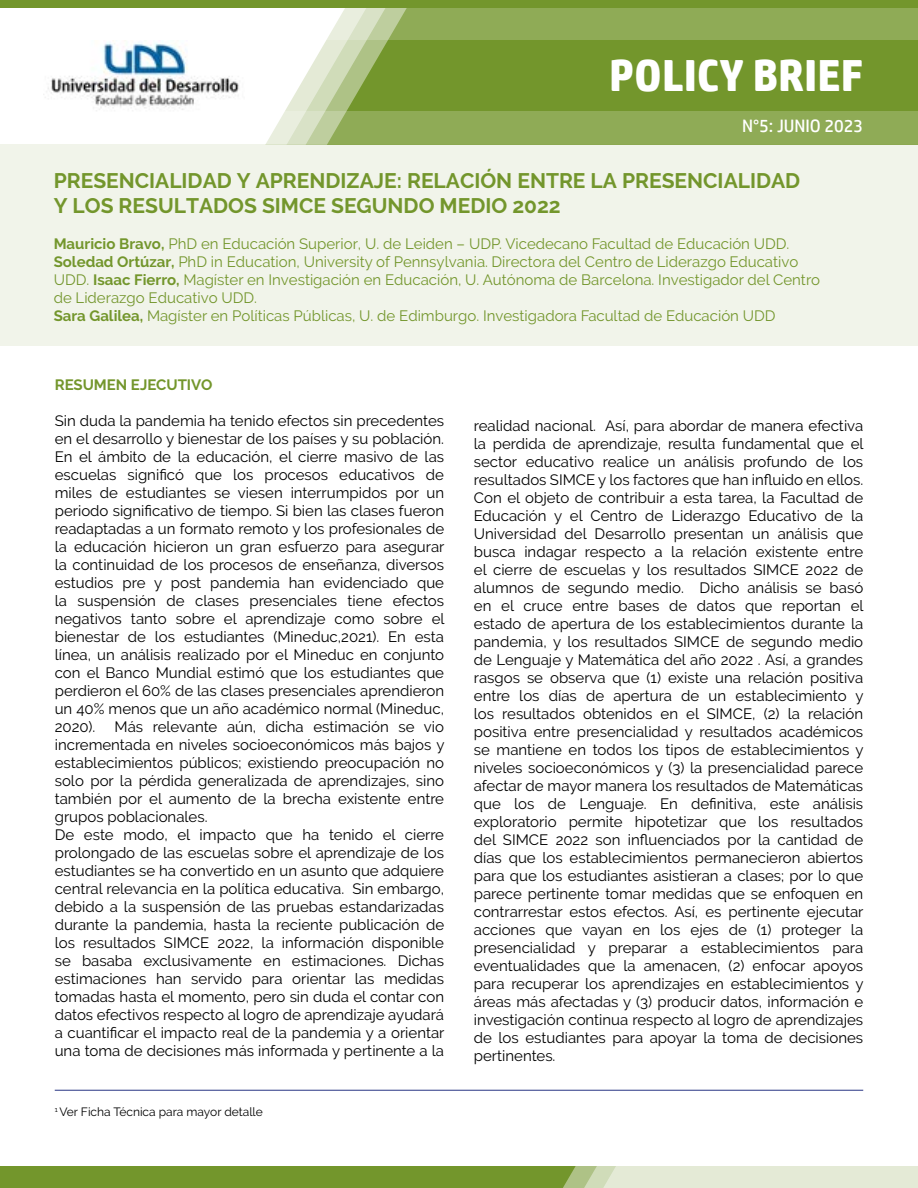
<style>
.page{position:relative;width:918px;height:1188px;background:#fff}
.page>*{position:absolute;margin:0;border:0;box-sizing:border-box;transform-origin:0 0}
.t1{font:700 45px "HP Simplified";color:#fff}
.t2{font:700 21px/25.2px "Raleway";color:#73962c}
.t3{font:18px "HP Simplified";color:#fff}
.t4{font:15px/18px "Raleway";color:#000;text-align:justify}
.t5{font:15px/18px "Raleway";color:#73962c}
.t6{font:700 15px "Raleway";color:#73962c}
.t7{font:12px "Raleway";color:#000}
.s1{font-weight:700}
</style>
<div class="page">
<div style="left:0;top:1166px;width:918px;height:22px;background:#73962c"></div>
<svg style="left:563px;top:1166px;width:355px;height:22px;background:#dde5cc"></svg>
<div style="left:0;top:0;width:918px;height:145px;background:#8fab56"></div>
<div style="left:0;top:40px;width:918px;height:71px;background:#73962c"></div>
<svg style="left:350px;top:8px;width:41px;height:97px"></svg>
<svg style="left:0;top:8px;width:350px;height:136px;background:#f6f8f2"></svg>
<hr style="left:55px;top:1090px;width:808px;height:1px;background:#283583">
<div style="left:0;top:0;width:918px;height:8px;background:#73962c"></div>
<div style="left:0;top:144px;width:918px;height:202px;background:#f1f4ea"></div>
<img style="left:44px;top:40px;width:200px;height:73px">
<h1 class="t1" style="left:609px;top:49px;width:256px">POLICY BRIEF</h1>
<p class="t3" style="left:742px;top:116px;width:123px">N°5: JUNIO 2023</p>
<h2 class="t2" style="left:54px;top:168px;width:748px">PRESENCIALIDAD Y APRENDIZAJE: RELACIÓN ENTRE LA PRESENCIALIDAD<br>Y LOS RESULTADOS SIMCE SEGUNDO MEDIO 2022</h2>
<p class="t5" style="left:54px;top:235px;width:768px"><span class="s1">Mauricio Bravo,</span> PhD en Educación Superior, U. de Leiden – UDP. Vicedecano Facultad de Educación UDD.<br><span class="s1">Soledad Ortúzar,</span> PhD in Education, University of Pennsylvania. Directora del Centro de Liderazgo Educativo UDD. <span class="s1">Isaac Fierro,</span> Magíster en Investigación en Educación, U. Autónoma de Barcelona. Investigador del Centro de Liderazgo Educativo UDD.<br><span class="s1">Sara Galilea,</span> Magíster en Políticas Públicas, U. de Edimburgo. Investigadora Facultad de Educación UDD</p>
<p class="t6" style="left:55px;top:376px;width:159px">RESUMEN EJECUTIVO</p>
<p class="t4" style="left:55px;top:411px;width:391px">Sin duda la pandemia ha tenido efectos sin precedentes en el desarrollo y bienestar de los países y su población.<br>En el ámbito de la educación, el cierre masivo de las escuelas significó que los procesos educativos de miles de estudiantes se viesen interrumpidos por un periodo significativo de tiempo. Si bien las clases fueron readaptadas a un formato remoto y los profesionales de la educación hicieron un gran esfuerzo para asegurar la continuidad de los procesos de enseñanza, diversos estudios pre y post pandemia han evidenciado que la suspensión de clases presenciales tiene efectos negativos tanto sobre el aprendizaje como sobre el bienestar de los estudiantes (Mineduc,2021). En esta línea, un análisis realizado por el Mineduc en conjunto con el Banco Mundial estimó que los estudiantes que perdieron el 60% de las clases presenciales aprendieron un 40% menos que un año académico normal (Mineduc, 2020).</p>
<p class="t4" style="left:55px;top:717px;width:391px;text-align:left;text-indent:60px">Más relevante aún, dicha estimación se vio incrementada en niveles socioeconómicos más bajos y establecimientos públicos; existiendo preocupación no solo por la pérdida generalizada de aprendizajes, sino también por el aumento de la brecha existente entre grupos poblacionales.<br>De este modo, el impacto que ha tenido el cierre prolongado de las escuelas sobre el aprendizaje de los estudiantes se ha convertido en un asunto que adquiere central relevancia en la política educativa. Sin embargo, debido a la suspensión de las pruebas estandarizadas durante la pandemia, hasta la reciente publicación de los resultados SIMCE 2022, la información disponible se basaba exclusivamente en estimaciones. Dichas estimaciones han servido para orientar las medidas tomadas hasta el momento, pero sin duda el contar con datos efectivos respecto al logro de aprendizaje ayudará a cuantificar el impacto real de la pandemia y a orientar una toma de decisiones más informada y pertinente a la</p>
<p class="t7" style="left:55px;top:1105px;width:210px"><sup>1</sup> Ver Ficha Técnica para mayor detalle</p>
<p class="t4" style="left:474px;top:416px;width:391px">realidad nacional. Así, para abordar de manera efectiva la perdida de aprendizaje, resulta fundamental que el sector educativo realice un análisis profundo de los resultados SIMCE y los factores que han influido en ellos.<br>Con el objeto de contribuir a esta tarea, la Facultad de Educación y el Centro de Liderazgo Educativo de la Universidad del Desarrollo presentan un análisis que busca indagar respecto a la relación existente entre el cierre de escuelas y los resultados SIMCE 2022 de alumnos de segundo medio. Dicho análisis se basó en el cruce entre bases de datos que reportan el estado de apertura de los establecimientos durante la pandemia, y los resultados SIMCE de segundo medio de Lenguaje y Matemática del año 2022 . Así, a grandes rasgos se observa que (1) existe una relación positiva entre los días de apertura de un establecimiento y los resultados obtenidos en el SIMCE, (2) la relación positiva entre presencialidad y resultados académicos se mantiene en todos los tipos de establecimientos y niveles socioeconómicos y (3) la presencialidad parece afectar de mayor manera los resultados de Matemáticas que los de Lenguaje. En definitiva, este análisis exploratorio permite hipotetizar que los resultados del SIMCE 2022 son influenciados por la cantidad de días que los establecimientos permanecieron abiertos para que los estudiantes asistieran a clases; por lo que parece pertinente tomar medidas que se enfoquen en contrarrestar estos efectos. Así, es pertinente ejecutar acciones que vayan en los ejes de (1) proteger la presencialidad y preparar a establecimientos para eventualidades que la amenacen, (2) enfocar apoyos para recuperar los aprendizajes en establecimientos y áreas más afectadas y (3) producir datos, información e investigación continua respecto al logro de aprendizajes de los estudiantes para apoyar la toma de decisiones pertinentes.</p>
</div>
